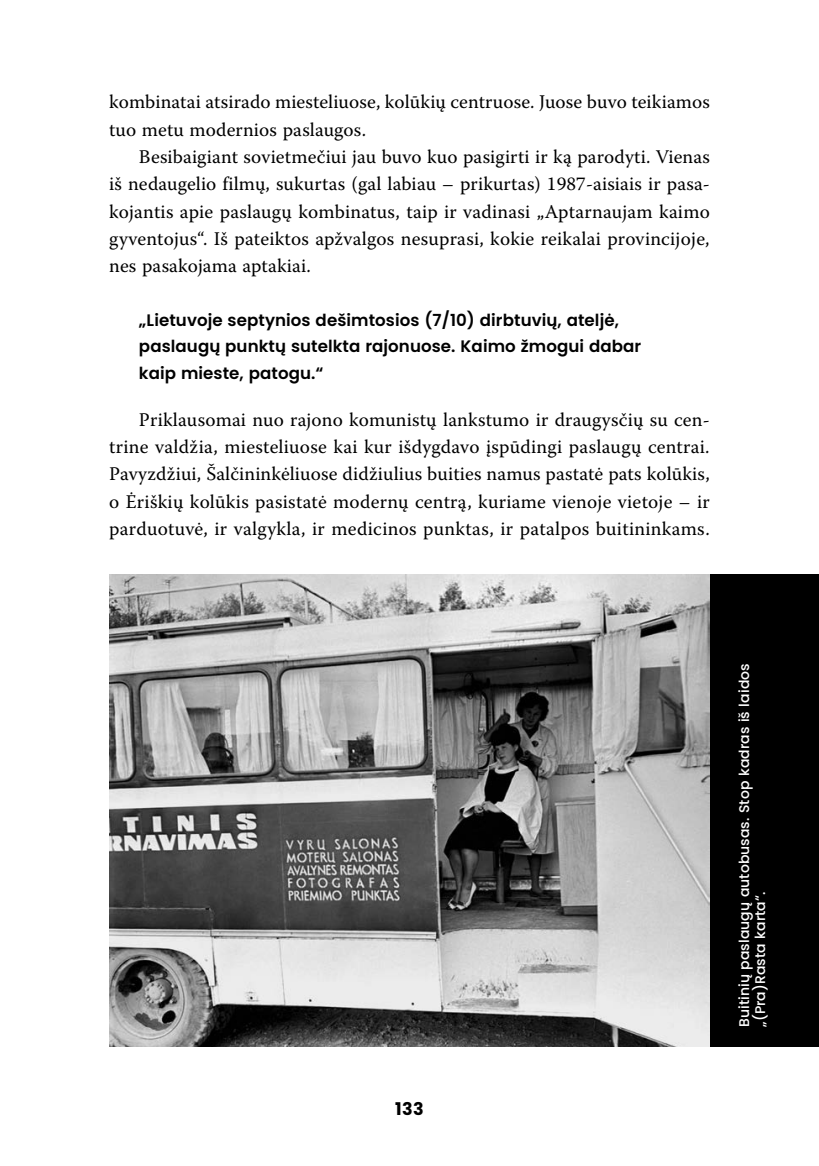
<style>
.page{position:relative;width:819px;height:1166px;background:#fff}
.page>*{position:absolute;margin:0;border:0;box-sizing:border-box;transform-origin:0 0}
.t1{font:19.25px/27.3px "Warnock Pro";letter-spacing:.01em;color:#000;text-align:justify}
.t2{font:700 17.5px "Poppins";color:#000}
.t3{font:600 16.62px/26.2px "Poppins";letter-spacing:.005em;color:#000}
.t4{font:500 14px/15.8px "Poppins";letter-spacing:.005em;color:#fff}
</style>
<div class="page">
<div style="left:657px;top:574px;width:162px;height:473px;background:#000"></div>
<img style="left:109px;top:574px;width:600px;height:473px">
<p class="t1" style="left:109px;top:88px;width:602px">kombinatai atsirado miesteliuose, kolūkių centruose. Juose buvo teikiamos tuo metu modernios paslaugos.</p>
<p class="t1" style="left:109px;top:143px;width:602px;text-indent:30px">Besibaigiant sovietmečiui jau buvo kuo pasigirti ir ką parodyti. Vienas iš nedaugelio filmų, sukurtas (gal labiau – prikurtas) 1987-aisiais ir pasa&shy;kojantis apie paslaugų kombinatus, taip ir vadinasi „Aptarnaujam kaimo gyventojus“. Iš pateiktos apžvalgos nesuprasi, kokie reikalai provincijoje, nes pasakojama aptakiai.</p>
<p class="t3" style="left:139px;top:307px;width:503px">„Lietuvoje septynios dešimtosios (7/10) dirbtuvių, ateljė, paslaugų punktų sutelkta rajonuose. Kaimo žmogui dabar kaip mieste, patogu.“</p>
<p class="t1" style="left:109px;top:405px;width:602px;text-indent:30px">Priklausomai nuo rajono komunistų lankstumo ir draugysčių su cen&shy;trine valdžia, miesteliuose kai kur išdygdavo įspūdingi paslaugų centrai.<br>Pavyzdžiui, Šalčininkėliuose didžiulius buities namus pastatė pats kolūkis, o Ėriškių kolūkis pasistatė modernų centrą, kuriame vienoje vietoje – ir parduotuvė, ir valgykla, ir medicinos punktas, ir patalpos buitininkams.</p>
<p class="t2" style="left:395px;top:1098px;width:30px">133</p>
<p class="t4" style="left:736px;top:1027px;width:365px;rotate:-90deg">Buitinių paslaugų autobusas. Stop kadras iš laidos „(Pra)Rasta karta“.</p>
</div>
